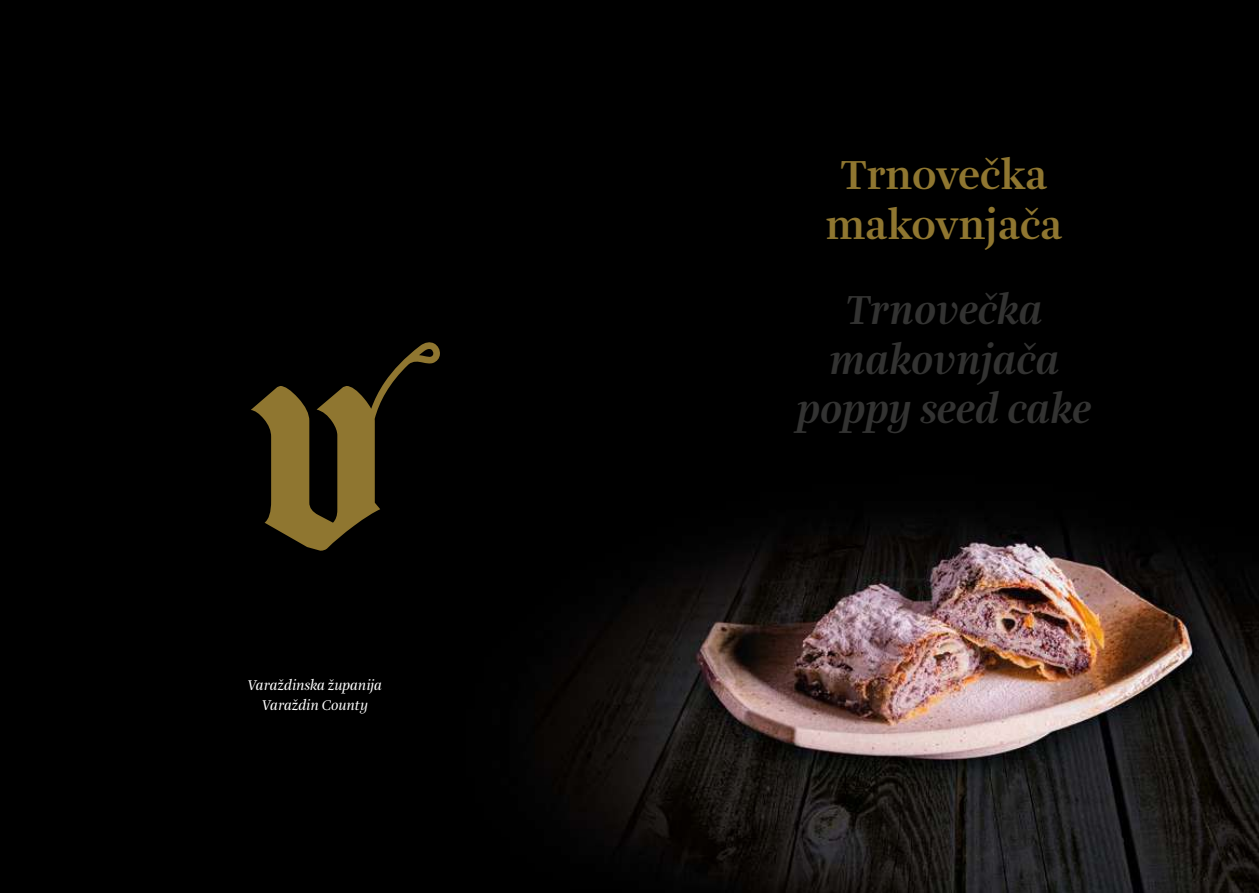
<style>
.page{position:relative;width:1259px;height:893px;background:#fff}
.page>*{position:absolute;margin:0;border:0;box-sizing:border-box;transform-origin:0 0}
.t1{font:italic 700 42px/49.5px "Amalia Pro";color:#333332;text-align:center}
.t2{font:700 42px/49.5px "Amalia Pro";color:#8f7630;text-align:center}
.t3{font:italic 14.55px/19.5px "Amalia Pro";color:#fff;text-align:center}
</style>
<div class="page">
<img style="left:0;top:0;width:1259px;height:893px">
<svg style="left:251px;top:341px;width:189px;height:210px;background:#2c240f"></svg>
<p class="t3" style="left:247px;top:676px;width:136px">Varaždinska županija<br>Varaždin County</p>
<h1 class="t2" style="left:826px;top:152px;width:238px">Trnovečka makovnjača</h1>
<h1 class="t1" style="left:797px;top:287px;width:296px">Trnovečka makovnjača poppy seed cake</h1>
</div>
